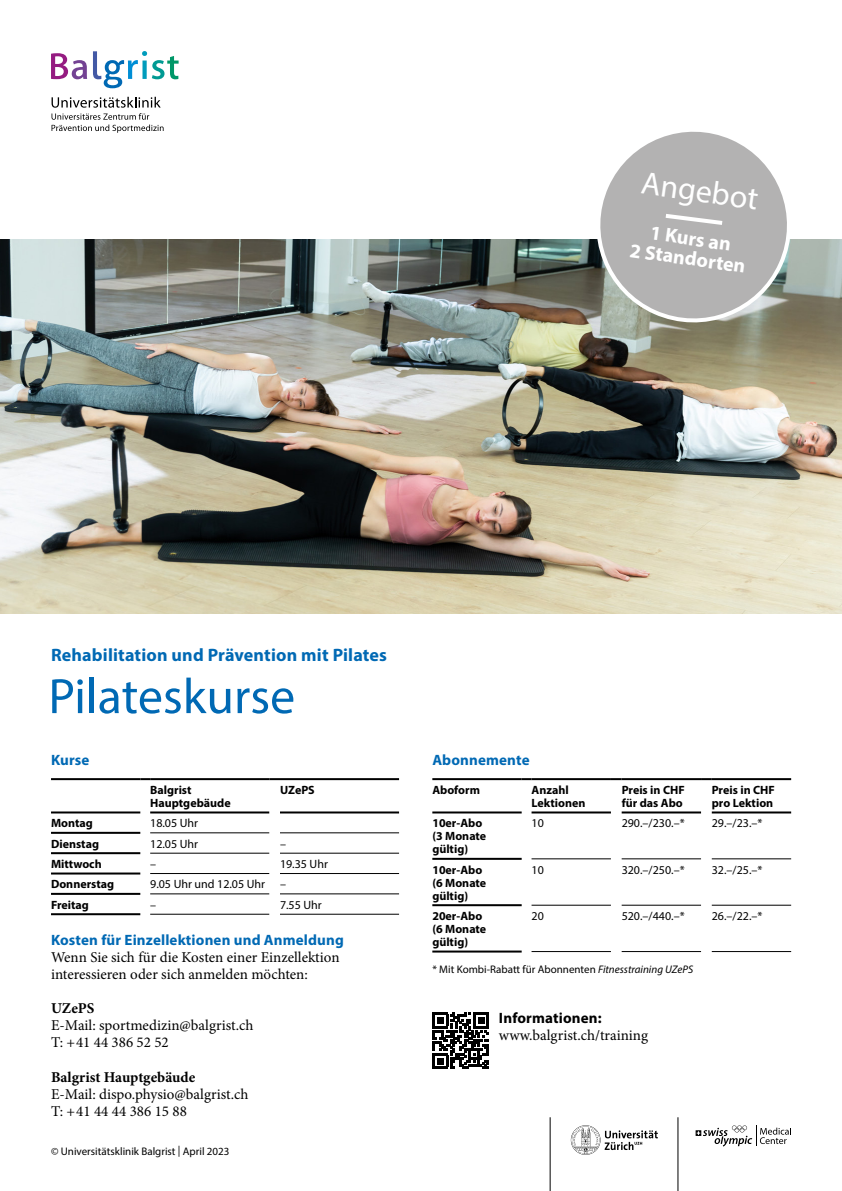
<style>
.page{position:relative;width:842px;height:1191px;background:#fff}
.page>*{position:absolute;margin:0;border:0;box-sizing:border-box;transform-origin:0 0}
.Titel_A4_30pt{font:50px "Myriad Pro";color:#0069b4}
.t1{font:32px "Myriad Pro";color:#fff}
.t2{font:700 20px "Myriad Pro";color:#fff}
.Spitztitel_Übersch{font:700 18px "Myriad Pro";letter-spacing:.01em;color:#0069b4}
.t3{font:15px/17px "Minion Pro";color:#000}
.t4{font:700 15px "Minion Pro";color:#000}
.Spitztitel_Übersch-2{font:700 15px "Myriad Pro";letter-spacing:.01em;color:#0069b4}
.t5{font:700 15px "Myriad Pro";letter-spacing:.01em;color:#000}
.Tabellen_10pt_Regu{font:12px "Myriad Pro";color:#000}
.Tabellen_10pt_FETT{font:700 12px/13px "Myriad Pro";color:#000}
.Tabellen_10pt_Regu-2{font:700 12px/13px "Myriad Pro";color:#000}
.Tabellen_10pt_Regu-3{font:11px "Myriad Pro";color:#000}
.s1{font-family:"Myriad Pro";font-weight:700;color:#0069b4}
.s2{font-weight:700}
.s3{font-style:italic}
</style>
<div class="page">
<img style="left:0;top:239px;width:842px;height:375px">
<hr style="left:531px;top:858px;width:80px;height:1px;background:#000">
<hr style="left:531px;top:904px;width:80px;height:1px;background:#000">
<hr style="left:531px;top:951px;width:80px;height:1px;background:#000">
<hr style="left:622px;top:858px;width:79px;height:1px;background:#000">
<hr style="left:712px;top:858px;width:79px;height:1px;background:#000">
<hr style="left:622px;top:904px;width:79px;height:1px;background:#000">
<hr style="left:712px;top:904px;width:79px;height:1px;background:#000">
<hr style="left:622px;top:951px;width:79px;height:1px;background:#000">
<hr style="left:712px;top:951px;width:79px;height:1px;background:#000">
<hr style="left:432px;top:858px;width:90px;height:2px;background:#000">
<hr style="left:432px;top:904px;width:90px;height:2px;background:#000">
<hr style="left:432px;top:950px;width:90px;height:2px;background:#000">
<hr style="left:432px;top:778px;width:90px;height:2px;background:#000">
<svg style="left:522px;top:778px;width:9px;height:2px"></svg>
<hr style="left:531px;top:778px;width:80px;height:2px;background:#000">
<svg style="left:611px;top:778px;width:11px;height:2px"></svg>
<hr style="left:622px;top:778px;width:79px;height:2px;background:#000">
<svg style="left:701px;top:778px;width:11px;height:2px"></svg>
<hr style="left:712px;top:778px;width:79px;height:2px;background:#000">
<hr style="left:432px;top:811px;width:90px;height:2px;background:#000">
<hr style="left:531px;top:811px;width:80px;height:2px;background:#000">
<hr style="left:622px;top:811px;width:79px;height:2px;background:#000">
<hr style="left:712px;top:811px;width:79px;height:2px;background:#000">
<hr style="left:150px;top:832px;width:119px;height:1px;background:#000">
<hr style="left:150px;top:852px;width:119px;height:1px;background:#000">
<hr style="left:150px;top:873px;width:119px;height:1px;background:#000">
<hr style="left:150px;top:893px;width:119px;height:1px;background:#000">
<hr style="left:150px;top:914px;width:119px;height:1px;background:#000">
<hr style="left:280px;top:832px;width:119px;height:1px;background:#000">
<hr style="left:280px;top:852px;width:119px;height:1px;background:#000">
<hr style="left:280px;top:873px;width:119px;height:1px;background:#000">
<hr style="left:280px;top:893px;width:119px;height:1px;background:#000">
<hr style="left:280px;top:914px;width:119px;height:1px;background:#000">
<hr style="left:51px;top:832px;width:89px;height:2px;background:#000">
<hr style="left:51px;top:852px;width:89px;height:2px;background:#000">
<hr style="left:51px;top:872px;width:89px;height:2px;background:#000">
<hr style="left:51px;top:893px;width:89px;height:2px;background:#000">
<hr style="left:51px;top:913px;width:89px;height:2px;background:#000">
<hr style="left:51px;top:778px;width:89px;height:2px;background:#000">
<svg style="left:140px;top:778px;width:10px;height:2px"></svg>
<hr style="left:150px;top:778px;width:119px;height:2px;background:#000">
<svg style="left:269px;top:778px;width:11px;height:2px"></svg>
<hr style="left:280px;top:778px;width:119px;height:2px;background:#000">
<hr style="left:51px;top:811px;width:89px;height:2px;background:#000">
<hr style="left:150px;top:811px;width:119px;height:2px;background:#000">
<hr style="left:280px;top:811px;width:119px;height:2px;background:#000">
<svg style="left:580px;top:131px;width:227px;height:202px"></svg>
<svg style="left:661px;top:211px;width:66px;height:16px"></svg>
<svg style="left:432px;top:1012px;width:57px;height:57px"></svg>
<hr style="left:432px;top:1066px;width:16px;height:3px;background:#000">
<div style="left:437px;top:1057px;width:7px;height:7px;background:#000"></div>
<svg style="left:51px;top:53px;width:36px;height:26px"></svg>
<svg style="left:93px;top:51px;width:86px;height:37px"></svg>
<svg style="left:52px;top:97px;width:112px;height:36px"></svg>
<hr style="left:550px;top:1117px;width:1px;height:74px;background:#000">
<svg style="left:571px;top:1125px;width:87px;height:29px"></svg>
<svg style="left:696px;top:1125px;width:95px;height:21px"></svg>
<hr style="left:678px;top:1117px;width:1px;height:74px;background:#000">
<p class="t1" style="left:644px;top:163px;width:119px;rotate:8deg">Angebot</p>
<p class="t2" style="left:652px;top:220px;width:83px;rotate:8deg">1 Kurs an</p>
<p class="t2" style="left:632px;top:237px;width:118px;rotate:8deg">2 Standorten</p>
<p class="Spitztitel_Übersch" style="left:51px;top:643px;width:338px">Rehabilitation und Prävention mit Pilates</p>
<p class="Titel_A4_30pt" style="left:48px;top:665px;width:248px">Pilateskurse</p>
<p class="Spitztitel_Übersch-2" style="left:51px;top:750px;width:40px">Kurse</p>
<p class="Tabellen_10pt_Regu-2" style="left:150px;top:783px;width:82px">Balgrist<br>Hauptgebäude</p>
<p class="Tabellen_10pt_Regu-2" style="left:280px;top:783px;width:36px">UZePS</p>
<p class="Tabellen_10pt_FETT" style="left:51px;top:816px;width:43px">Montag</p>
<p class="Tabellen_10pt_Regu" style="left:150px;top:815px;width:49px">18.05 Uhr</p>
<p class="Tabellen_10pt_FETT" style="left:51px;top:836px;width:50px">Dienstag</p>
<p class="Tabellen_10pt_Regu" style="left:150px;top:836px;width:49px">12.05 Uhr</p>
<p class="Tabellen_10pt_Regu" style="left:280px;top:836px;width:7px">–</p>
<p class="Tabellen_10pt_FETT" style="left:51px;top:857px;width:52px">Mittwoch</p>
<p class="Tabellen_10pt_Regu" style="left:150px;top:856px;width:7px">–</p>
<p class="Tabellen_10pt_Regu" style="left:280px;top:856px;width:49px">19.35 Uhr</p>
<p class="Tabellen_10pt_FETT" style="left:51px;top:877px;width:65px">Donnerstag</p>
<p class="Tabellen_10pt_Regu" style="left:150px;top:876px;width:116px">9.05 Uhr und 12.05 Uhr</p>
<p class="Tabellen_10pt_Regu" style="left:280px;top:876px;width:7px">–</p>
<p class="Tabellen_10pt_FETT" style="left:51px;top:897px;width:39px">Freitag</p>
<p class="Tabellen_10pt_Regu" style="left:150px;top:897px;width:7px">–</p>
<p class="Tabellen_10pt_Regu" style="left:280px;top:897px;width:43px">7.55 Uhr</p>
<p class="t3" style="left:51px;top:932px;width:294px"><span class="s1">Kosten für Einzellektionen und Anmeldung<br></span>Wenn Sie sich für die Kosten einer Einzellektion interessieren oder sich anmelden möchten:</p>
<p class="t3" style="left:51px;top:1000px;width:204px"><span class="s2">UZePS<br></span>E-Mail: sportmedizin@balgrist.ch<br>T: +41 44 386 52 52</p>
<p class="t4" style="left:51px;top:1066px;width:146px">Balgrist Hauptgebäude</p>
<p class="t3" style="left:51px;top:1085px;width:199px">E-Mail: dispo.physio@balgrist.ch<br>T: +41 44 44 386 15 88</p>
<p class="Tabellen_10pt_Regu-3" style="left:51px;top:1144px;width:180px">© Universitätsklinik Balgrist | April 2023</p>
<p class="Spitztitel_Übersch-2" style="left:432px;top:750px;width:99px">Abonnemente</p>
<p class="Tabellen_10pt_FETT" style="left:432px;top:783px;width:49px">Aboform</p>
<p class="Tabellen_10pt_Regu-2" style="left:531px;top:783px;width:55px">Anzahl<br>Lektionen</p>
<p class="Tabellen_10pt_Regu-2" style="left:622px;top:783px;width:65px">Preis in CHF für das Abo</p>
<p class="Tabellen_10pt_Regu-2" style="left:712px;top:783px;width:65px">Preis in CHF pro Lektion</p>
<p class="Tabellen_10pt_FETT" style="left:432px;top:816px;width:55px">10er-Abo (3 Monate gültig)</p>
<p class="Tabellen_10pt_Regu" style="left:531px;top:815px;width:14px">10</p>
<p class="Tabellen_10pt_Regu" style="left:622px;top:815px;width:65px">290.–/230.–*</p>
<p class="Tabellen_10pt_Regu" style="left:712px;top:815px;width:52px">29.–/23.–*</p>
<p class="Tabellen_10pt_FETT" style="left:432px;top:862px;width:55px">10er-Abo (6 Monate gültig)</p>
<p class="Tabellen_10pt_Regu" style="left:531px;top:862px;width:14px">10</p>
<p class="Tabellen_10pt_Regu" style="left:622px;top:862px;width:65px">320.–/250.–*</p>
<p class="Tabellen_10pt_Regu" style="left:712px;top:862px;width:52px">32.–/25.–*</p>
<p class="Tabellen_10pt_FETT" style="left:432px;top:909px;width:55px">20er-Abo (6 Monate gültig)</p>
<p class="Tabellen_10pt_Regu" style="left:531px;top:908px;width:14px">20</p>
<p class="Tabellen_10pt_Regu" style="left:622px;top:908px;width:65px">520.–/440.–*</p>
<p class="Tabellen_10pt_Regu" style="left:712px;top:908px;width:52px">26.–/22.–*</p>
<p class="Tabellen_10pt_Regu-3" style="left:432px;top:962px;width:262px">* Mit Kombi-Rabatt für Abonnenten <span class="s3">Fitnesstraining UZePS</span></p>
<p class="t5" style="left:499px;top:1007px;width:104px">Informationen:</p>
<p class="t3" style="left:499px;top:1026px;width:151px">www.balgrist.ch/training</p>
</div>
